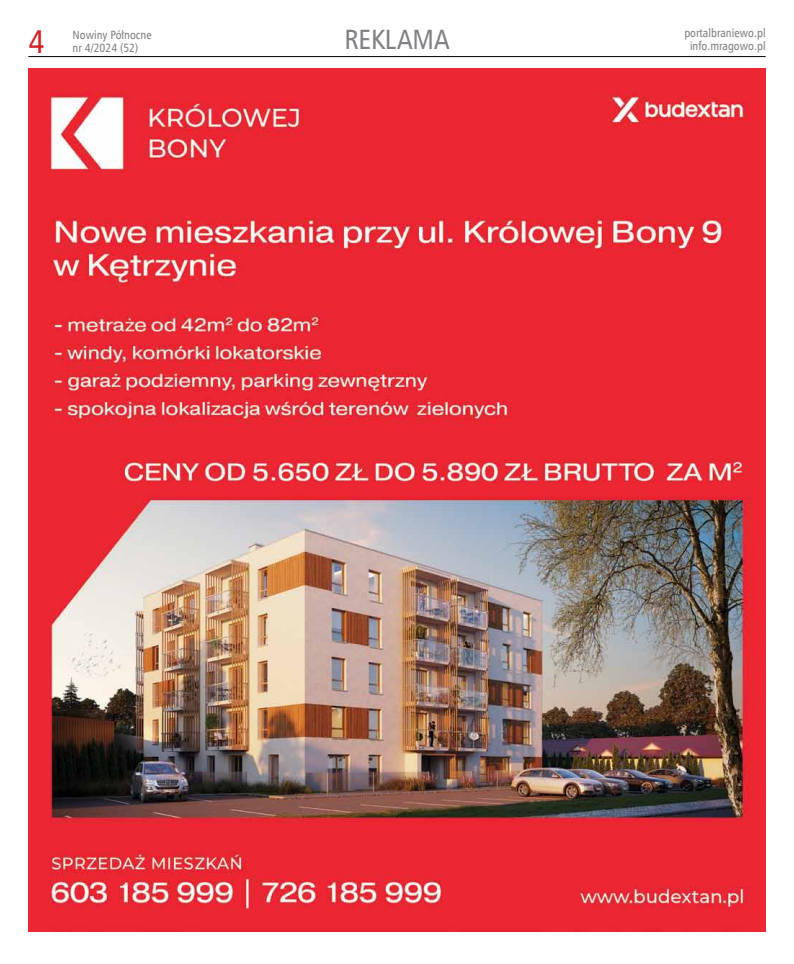
<style>
.page{position:relative;width:794px;height:964px;background:#fff}
.page>*{position:absolute;margin:0;border:0;box-sizing:border-box;transform-origin:0 0}
.t1{font:33px "Humnst 777 Cn EU";color:#d2232a}
.t2{font:28px "Humnst 777 Cn EU";color:#808285}
.t3{font:12px/13px "Humnst 777 Cn EU";color:#808285}
</style>
<div class="page">
<hr style="left:28px;top:56px;width:737px;height:1px;background:#000">
<img style="left:28px;top:68px;width:737px;height:863px">
<h1 class="t1" style="left:28px;top:21px;width:18px">4</h1>
<p class="t3" style="left:73px;top:28px;width:81px">Nowiny Północne nr 4/2024 (52)</p>
<p class="t3" style="left:684px;top:27px;width:83px">portalbraniewo.pl</p>
<h2 class="t2" style="left:344px;top:22px;width:44px">reklama</h2>
<p class="t3" style="left:690px;top:39px;width:77px">info.mragowo.pl</p>
</div>
